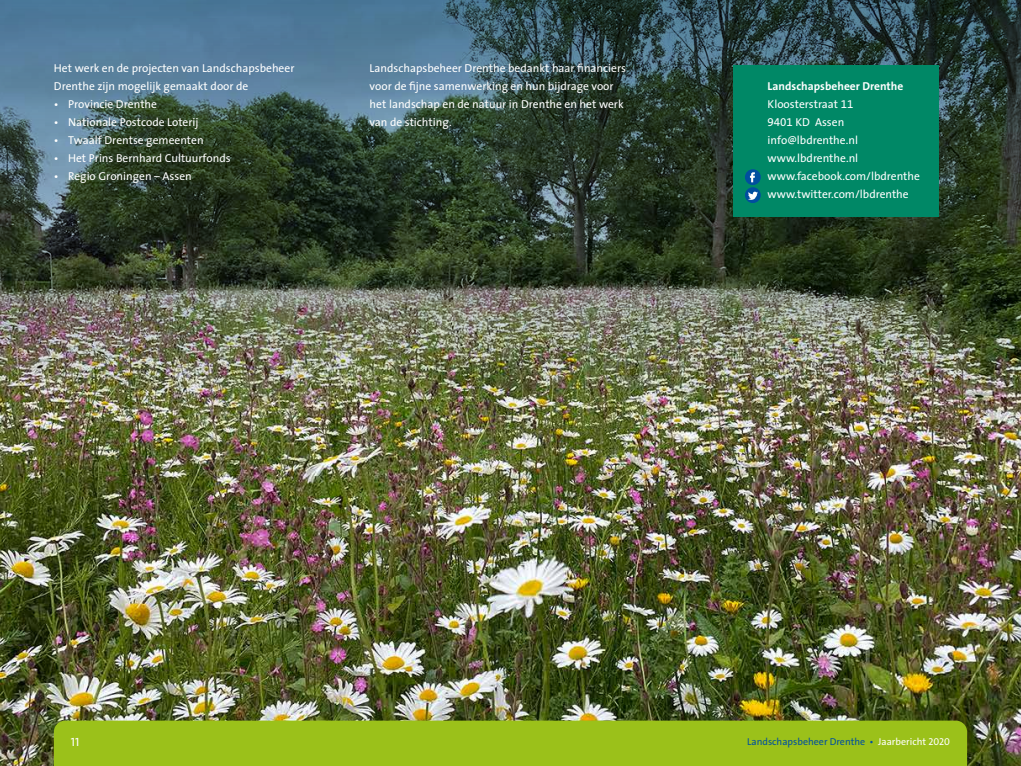
<style>
.page{position:relative;width:1021px;height:766px;background:#fff}
.page>*{position:absolute;margin:0;border:0;box-sizing:border-box;transform-origin:0 0}
.t1{font:12px "The Sans Regular Caps";color:#fff}
.t2{font:11.5px/18px "The Sans";color:#fff}
.t3{font:11.5px/18px "The Sans";color:#fff}
.t4{font:10px "The Sans";color:#004f9f}
.s1{font-weight:700}
.s2{font-family:"The Sans Expert"}
.s3{color:#fff}
.s4{font-family:"The Sans Caps";color:#fff}
</style>
<div class="page">
<img style="left:0;top:0;width:1020px;height:765px">
<div style="left:733px;top:65px;width:205px;height:151px;background:#086"></div>
<div style="left:745px;top:169px;width:15px;height:16px;background:#004f9f;border-radius:50%"></div>
<svg style="left:750px;top:172px;width:4px;height:10px"></svg>
<div style="left:745px;top:187px;width:15px;height:16px;background:#004f9f;border-radius:50%"></div>
<svg style="left:748px;top:192px;width:10px;height:8px"></svg>
<div style="left:54px;top:720px;width:913px;height:45px;background:#9bc11a"></div>
<p class="t2" style="left:54px;top:59px;width:242px">Het werk en de projecten van Landschapsbeheer<br>Drenthe zijn mogelijk gemaakt door de</p>
<p class="t2" style="left:54px;top:95px;width:105px">• Provincie Drenthe</p>
<p class="t2" style="left:54px;top:113px;width:146px">• Nationale Postcode Loterij</p>
<p class="t2" style="left:54px;top:131px;width:151px">• Twaalf Drentse gemeenten</p>
<p class="t2" style="left:54px;top:149px;width:178px">• Het Prins Bernhard Cultuurfonds</p>
<p class="t2" style="left:54px;top:167px;width:139px">• Regio Groningen – Assen</p>
<p class="t2" style="left:369px;top:59px;width:258px">Landschapsbeheer Drenthe bedankt haar financiers voor de fijne samenwerking en hun bijdrage voor het landschap en de natuur in Drenthe en het werk van de stichting.</p>
<p class="t3" style="left:767px;top:77px;width:154px"><span class="s1">Landschapsbeheer Drenthe<br></span>Kloosterstraat <span class="s2">11<br>9401</span> KD Assen info@lbdrenthe.nl www.lbdrenthe.nl www.facebook.com/lbdrenthe www.twitter.com/lbdrenthe</p>
<p class="t1" style="left:71px;top:735px;width:10px">11</p>
<p class="t4" style="left:747px;top:732px;width:204px">Landschapsbeheer Drenthe • <span class="s3">Jaarbericht</span> <span class="s4">2020</span></p>
</div>
